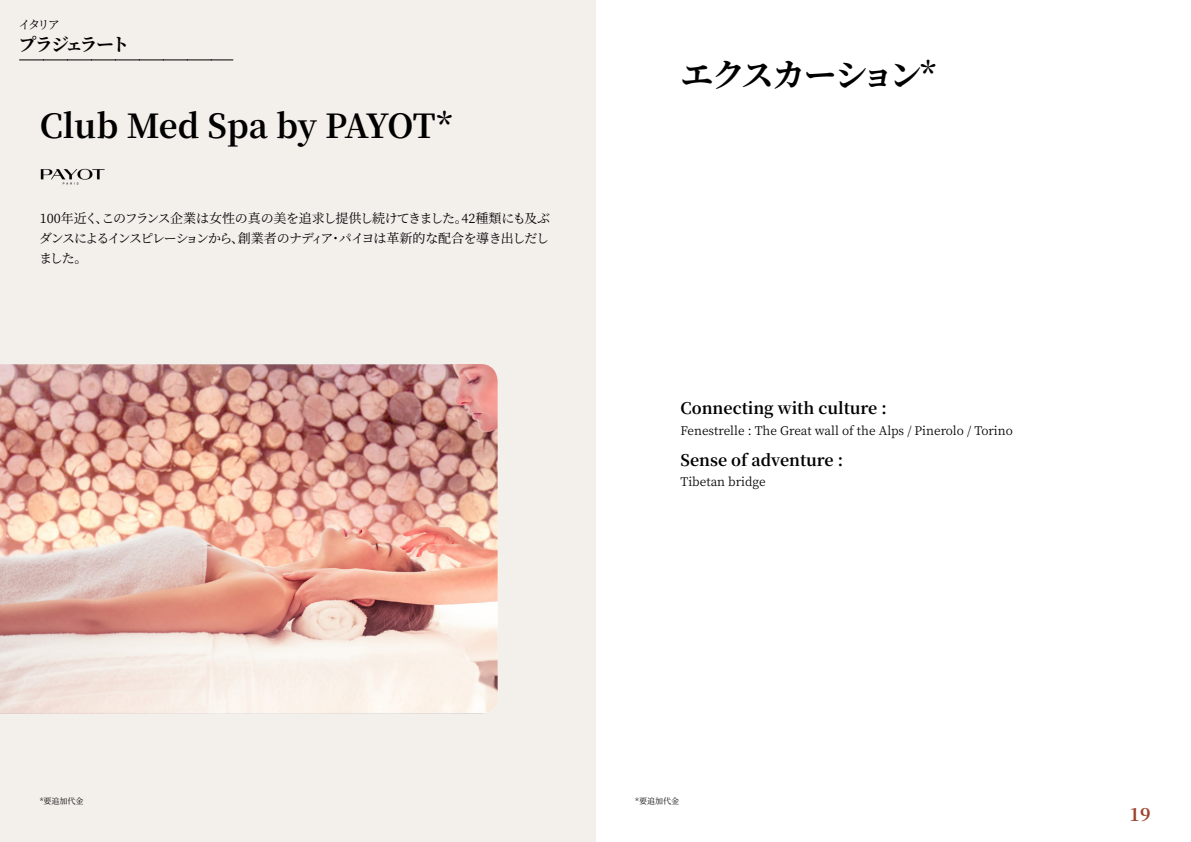
<style>
.page{position:relative;width:1191px;height:842px;background:#fff}
.page>*{position:absolute;margin:0;border:0;box-sizing:border-box;transform-origin:0 0}
.t1{font:700 33px "Noto Serif JP";letter-spacing:-.01em;color:#000}
.t2{font:700 33px "Noto Serif JP";letter-spacing:-.065em;color:#000}
.t3{font:700 18px "Noto Serif JP";letter-spacing:-.13em;color:#000}
.t4{font:700 18px "Noto Serif JP";color:#9d432c}
.t5{font:700 16px "Noto Serif JP";color:#000}
.t6{font:13px/20px "Noto Serif JP";letter-spacing:-.085em;color:#000;text-align:justify}
.t7{font:12px "Noto Serif JP";color:#000}
.t8{font:8px "Noto Serif JP";color:#000}
</style>
<div class="page">
<div style="left:0;top:0;width:595px;height:842px;background:#f3f0ec"></div>
<img style="left:0;top:364px;width:497px;height:350px">
<svg style="left:20px;top:60px;width:213px;height:1px"></svg>
<img style="left:40px;top:168px;width:65px;height:17px">
<p class="t7" style="left:19px;top:17px;width:43px">イタリア</p>
<h2 class="t3" style="left:19px;top:34px;width:112px">プラジェラート</h2>
<h1 class="t1" style="left:40px;top:107px;width:414px">Club Med Spa by PAYOT*</h1>
<p class="t6" style="left:39px;top:209px;width:512px">100年近く、このフランス企業は女性の真の美を追求し提供し続けてきました。42種類にも及ぶダンスによるインスピレーションから、創業者のナディア・パイヨは革新的な配合を導き出しだしました。</p>
<h1 class="t2" style="left:680px;top:56px;width:257px">エクスカーション*</h1>
<p class="t5" style="left:680px;top:400px;width:208px">Connecting with culture :</p>
<p class="t7" style="left:680px;top:424px;width:334px">Fenestrelle : The Great wall of the Alps / Pinerolo / Torino</p>
<p class="t5" style="left:680px;top:451px;width:164px">Sense of adventure :</p>
<p class="t7" style="left:680px;top:475px;width:87px">Tibetan bridge</p>
<p class="t8" style="left:40px;top:797px;width:45px">*要追加代金</p>
<p class="t8" style="left:635px;top:797px;width:45px">*要追加代金</p>
<h2 class="t4" style="left:1129px;top:804px;width:23px">19</h2>
</div>
